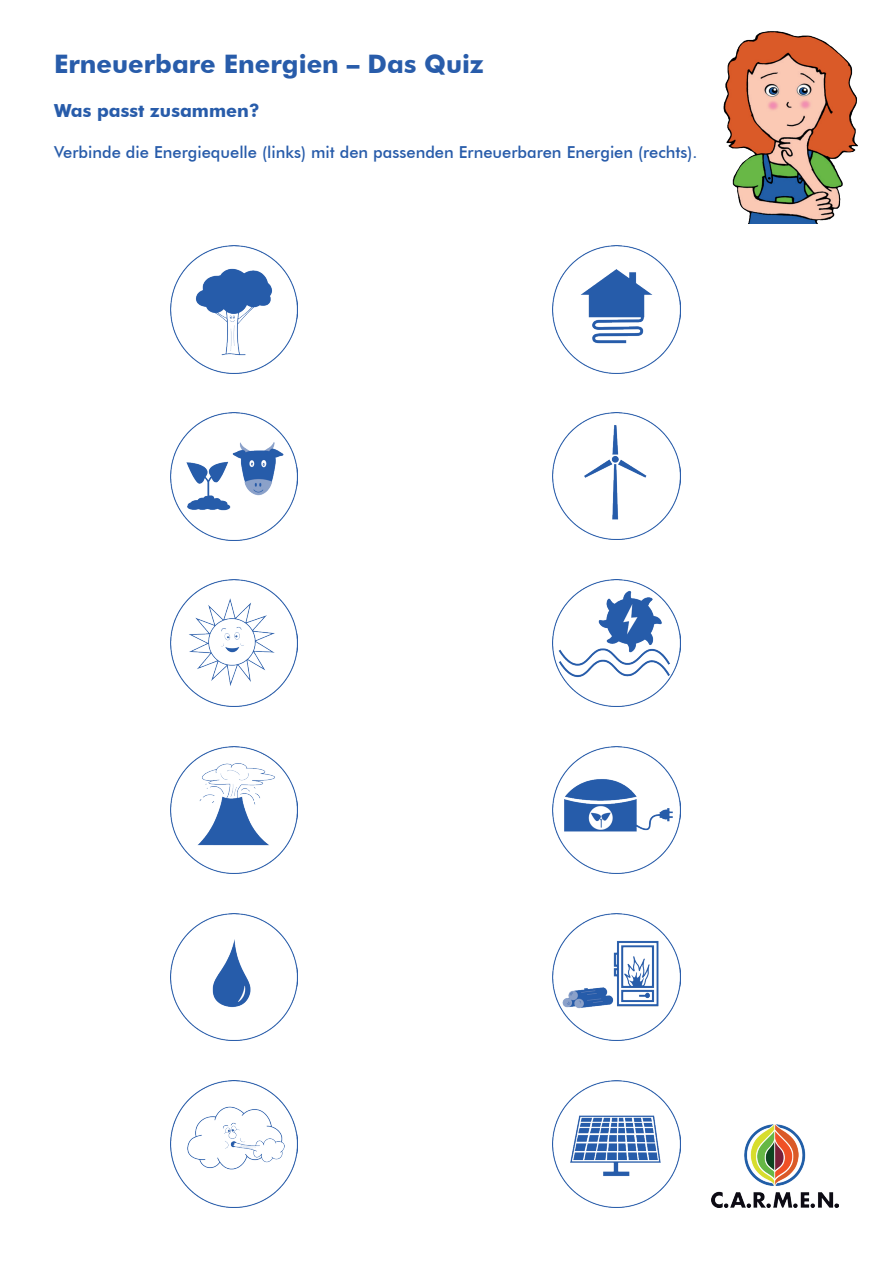
<style>
.page{position:relative;width:893px;height:1263px;background:#fff}
.page>*{position:absolute;margin:0;border:0;box-sizing:border-box;transform-origin:0 0}
.t1{font:700 25.5px "Futura BT";color:#285caa}
.t2{font:700 18px "Futura BT";color:#285caa}
.t3{font:500 16.5px "Futura BT";color:#285caa}
</style>
<div class="page">
<img style="left:170px;top:246px;width:128px;height:127px">
<img style="left:553px;top:913px;width:127px;height:128px">
<img style="left:170px;top:412px;width:128px;height:128px">
<img style="left:553px;top:746px;width:127px;height:128px">
<img style="left:170px;top:579px;width:128px;height:128px">
<img style="left:553px;top:1080px;width:127px;height:128px">
<img style="left:170px;top:746px;width:128px;height:128px">
<img style="left:170px;top:913px;width:128px;height:128px">
<img style="left:170px;top:1080px;width:128px;height:128px">
<img style="left:553px;top:246px;width:127px;height:127px">
<img style="left:553px;top:579px;width:127px;height:128px">
<img style="left:553px;top:412px;width:127px;height:128px">
<img style="left:723px;top:31px;width:135px;height:192px">
<img style="left:711px;top:1124px;width:128px;height:83px">
<h1 class="t1" style="left:54px;top:49px;width:431px">Erneuerbare Energien – Das Quiz</h1>
<p class="t2" style="left:54px;top:99px;width:207px">Was passt zusammen?</p>
<p class="t3" style="left:54px;top:142px;width:645px">Verbinde die Energiequelle (links) mit den passenden Erneuerbaren Energien (rechts).</p>
</div>
